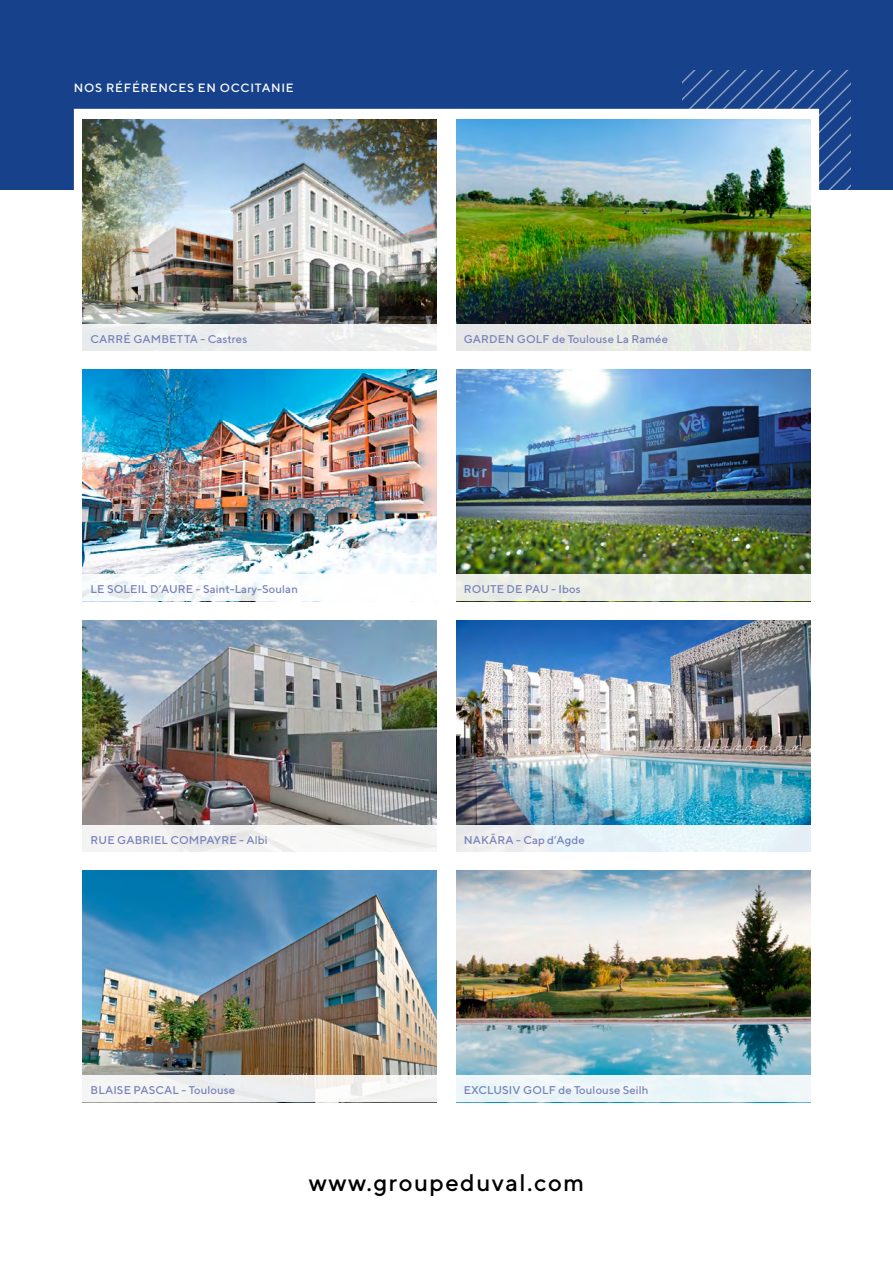
<style>
.page{position:relative;width:893px;height:1263px;background:#fff}
.page>*{position:absolute;margin:0;border:0;box-sizing:border-box;transform-origin:0 0}
.t1{font:500 24px "TT Norms";letter-spacing:.06em;color:#000}
.t2{font:500 12px "TT Norms";letter-spacing:.06em;color:#fff}
.t3{font:500 11.25px "TT Norms";letter-spacing:.01em;color:#7882b8}
</style>
<div class="page">
<div style="left:0;top:0;width:893px;height:189px;background:#17428b"></div>
<svg style="left:682px;top:70px;width:168px;height:120px"></svg>
<div style="left:74px;top:109px;width:745px;height:561px;background:#fff"></div>
<img style="left:83px;top:620px;width:354px;height:205px">
<img style="left:83px;top:370px;width:354px;height:204px">
<img style="left:83px;top:119px;width:354px;height:205px">
<img style="left:456px;top:871px;width:354px;height:204px">
<img style="left:83px;top:871px;width:354px;height:204px">
<img style="left:456px;top:119px;width:354px;height:205px">
<img style="left:456px;top:620px;width:354px;height:205px">
<img style="left:456px;top:370px;width:354px;height:204px">
<div style="left:83px;top:825px;width:354px;height:27px;background:#f4f3f3"></div>
<div style="left:83px;top:324px;width:354px;height:27px;background:#ebeced"></div>
<div style="left:83px;top:1075px;width:354px;height:27px;background:#f3f3f3"></div>
<div style="left:456px;top:324px;width:354px;height:27px;background:#e6e8e6"></div>
<div style="left:456px;top:825px;width:354px;height:27px;background:#e8f3f8"></div>
<div style="left:456px;top:574px;width:354px;height:27px;background:#ebeee7"></div>
<div style="left:456px;top:1075px;width:354px;height:27px;background:#edf6f8"></div>
<p class="t2" style="left:74px;top:81px;width:221px">NOS RÉFÉRENCES EN OCCITANIE</p>
<p class="t3" style="left:91px;top:332px;width:158px">CARRÉ GAMBETTA - Castres</p>
<p class="t3" style="left:464px;top:332px;width:206px">GARDEN GOLF de Toulouse La Ramée</p>
<p class="t3" style="left:91px;top:582px;width:209px">LE SOLEIL D’AURE - Saint-Lary-Soulan</p>
<p class="t3" style="left:91px;top:833px;width:179px">RUE GABRIEL COMPAYRE - Albi</p>
<p class="t3" style="left:464px;top:582px;width:118px">ROUTE DE PAU - Ibos</p>
<p class="t3" style="left:464px;top:833px;width:122px">NAKÂRA - Cap d’Agde</p>
<p class="t3" style="left:91px;top:1083px;width:146px">BLAISE PASCAL - Toulouse</p>
<p class="t3" style="left:464px;top:1083px;width:186px">EXCLUSIV GOLF de Toulouse Seilh</p>
<h1 class="t1" style="left:309px;top:1168px;width:277px">www.groupeduval.com</h1>
</div>
